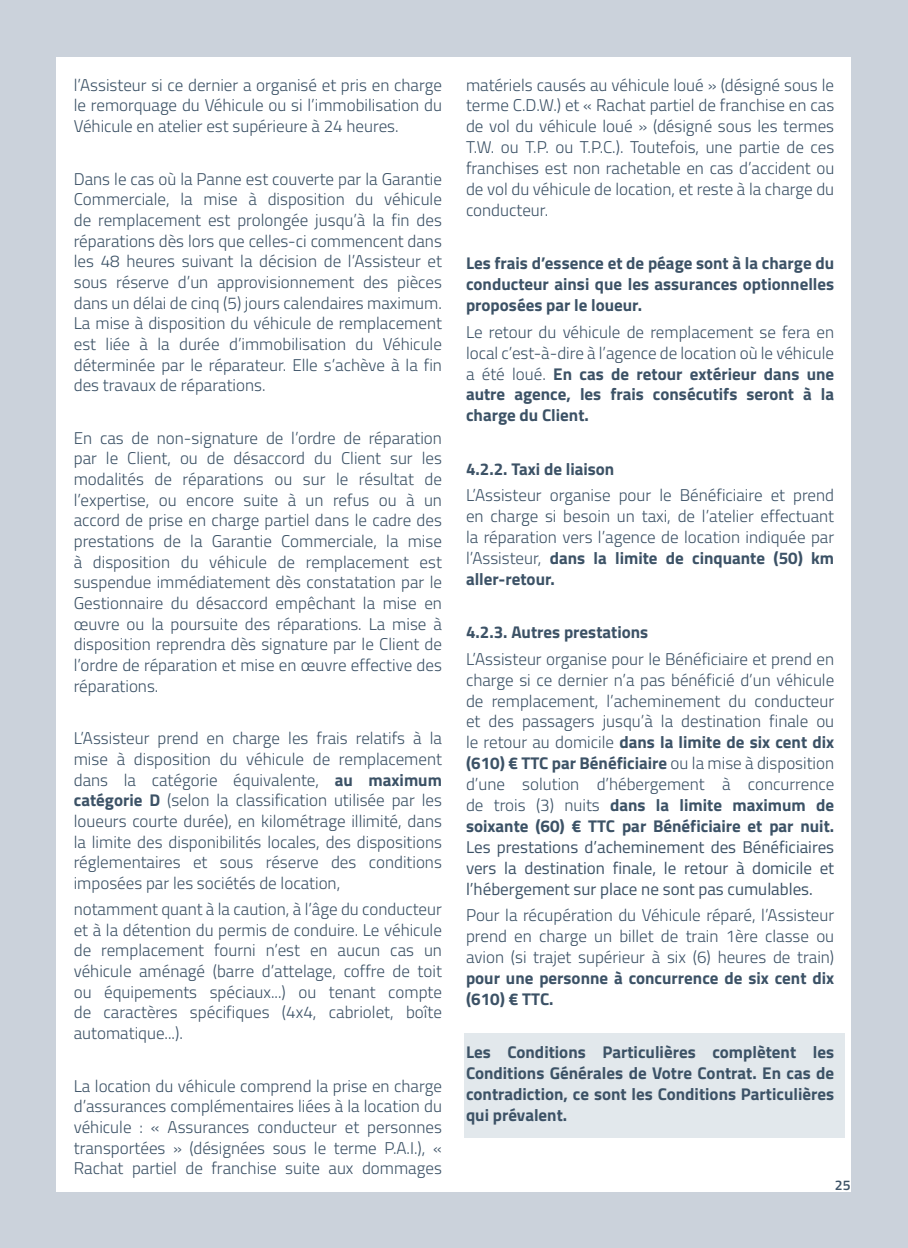
<style>
.page{position:relative;width:908px;height:1248px;background:#fff}
.page>*{position:absolute;margin:0;border:0;box-sizing:border-box;transform-origin:0 0}
.t1{font:300 17px/20.6px "Titillium Web";color:#3c5266;text-align:justify}
.t2{font:700 17px/21px "Titillium Web";color:#3c5266;text-align:justify}
.t3{font:17px/21px "Titillium Web";color:#3c5266;text-align:justify}
.t4{font:600 14px "Titillium Web";color:#3c5266}
.s1{font-weight:700}
</style>
<div class="page">
<div style="left:0;top:0;width:907px;height:1247px;background:linear-gradient(to right,#cbd2db,#cbd2db)"></div>
<div style="left:57px;top:57px;width:793px;height:1134px;background:#fff"></div>
<div style="left:464px;top:1032px;width:380px;height:105px;background:#e2e8ec"></div>
<p class="t1" style="left:74px;top:74px;width:369px">l’Assisteur si ce dernier a organisé et pris en charge le remorquage du Véhicule ou si l’immobilisation du Véhicule en atelier est supérieure à 24 heures.</p>
<p class="t1" style="left:74px;top:168px;width:369px">Dans le cas où la Panne est couverte par la Garantie Commerciale, la mise à disposition du véhicule de remplacement est prolongée jusqu’à la fin des réparations dès lors que celles-ci commencent dans les 48 heures suivant la décision de l’Assisteur et sous réserve d’un approvisionnement des pièces dans un délai de cinq (5) jours calendaires maximum.<br>La mise à disposition du véhicule de remplacement est liée à la durée d’immobilisation du Véhicule déterminée par le réparateur. Elle s’achève à la fin des travaux de réparations.</p>
<p class="t1" style="left:74px;top:427px;width:369px">En cas de non-signature de l’ordre de réparation par le Client, ou de désaccord du Client sur les modalités de réparations ou sur le résultat de l’expertise, ou encore suite à un refus ou à un accord de prise en charge partiel dans le cadre des prestations de la Garantie Commerciale, la mise à disposition du véhicule de remplacement est suspendue immédiatement dès constatation par le Gestionnaire du désaccord empêchant la mise en œuvre ou la poursuite des réparations. La mise à disposition reprendra dès signature par le Client de l’ordre de réparation et mise en œuvre effective des réparations.</p>
<p class="t1" style="left:74px;top:727px;width:369px">L’Assisteur prend en charge les frais relatifs à la mise à disposition du véhicule de remplacement dans la catégorie équivalente, <span class="s1">au maximum catégorie D</span> (selon la classification utilisée par les loueurs courte durée), en kilométrage illimité, dans la limite des disponibilités locales, des dispositions réglementaires et sous réserve des conditions imposées par les sociétés de location,</p>
<p class="t1" style="left:74px;top:898px;width:369px">notamment quant à la caution, à l’âge du conducteur et à la détention du permis de conduire. Le véhicule de remplacement fourni n’est en aucun cas un véhicule aménagé (barre d’attelage, coffre de toit ou équipements spéciaux...) ou tenant compte de caractères spécifiques (4x4, cabriolet, boîte automatique...).</p>
<p class="t1" style="left:74px;top:1074px;width:369px">La location du véhicule comprend la prise en charge d’assurances complémentaires liées à la location du véhicule : « Assurances conducteur et personnes transportées » (désignées sous le terme P.A.I.), « Rachat partiel de franchise suite aux dommages</p>
<p class="t1" style="left:466px;top:73px;width:369px">matériels causés au véhicule loué » (désigné sous le terme C.D.W.) et « Rachat partiel de franchise en cas de vol du véhicule loué » (désigné sous les termes T.W. ou T.P. ou T.P.C.). Toutefois, une partie de ces franchises est non rachetable en cas d’accident ou de vol du véhicule de location, et reste à la charge du conducteur.</p>
<p class="t2" style="left:466px;top:252px;width:369px">Les frais d’essence et de péage sont à la charge du conducteur ainsi que les assurances optionnelles proposées par le loueur.</p>
<p class="t1" style="left:466px;top:320px;width:369px">Le retour du véhicule de remplacement se fera en local c’est-à-dire à l’agence de location où le véhicule a été loué. <span class="s1">En cas de retour extérieur dans une autre agence, les frais consécutifs seront à la charge du Client.</span></p>
<p class="t2" style="left:466px;top:457px;width:150px">4.2.2. Taxi de liaison</p>
<p class="t1" style="left:466px;top:484px;width:369px">L’Assisteur organise pour le Bénéficiaire et prend en charge si besoin un taxi, de l’atelier effectuant la réparation vers l’agence de location indiquée par l’Assisteur, <span class="s1">dans la limite de cinquante (50) km aller-retour.</span></p>
<p class="t2" style="left:466px;top:620px;width:184px">4.2.3. Autres prestations</p>
<p class="t1" style="left:466px;top:647px;width:369px">L’Assisteur organise pour le Bénéficiaire et prend en charge si ce dernier n’a pas bénéficié d’un véhicule de remplacement, l’acheminement du conducteur et des passagers jusqu’à la destination finale ou le retour au domicile <span class="s1">dans la limite de six cent dix (610) € TTC par Bénéficiaire</span> ou la mise à disposition d’une solution d’hébergement à concurrence de trois (3) nuits <span class="s1">dans la limite maximum de soixante (60) € TTC par Bénéficiaire et par nuit.</span></p>
<p class="t3" style="left:466px;top:835px;width:369px">Les prestations d’acheminement des Bénéficiaires vers la destination finale, le retour à domicile et l’hébergement sur place ne sont pas cumulables.</p>
<p class="t1" style="left:466px;top:904px;width:369px">Pour la récupération du Véhicule réparé, l’Assisteur prend en charge un billet de train 1ère classe ou avion (si trajet supérieur à six (6) heures de train)</p>
<p class="t2" style="left:466px;top:966px;width:369px">pour une personne à concurrence de six cent dix (610) € TTC.</p>
<p class="t2" style="left:466px;top:1040px;width:369px">Les Conditions Particulières complètent les Conditions Générales de Votre Contrat. En cas de contradiction, ce sont les Conditions Particulières qui prévalent.</p>
<p class="t4" style="left:834px;top:1173px;width:17px">25</p>
</div>
